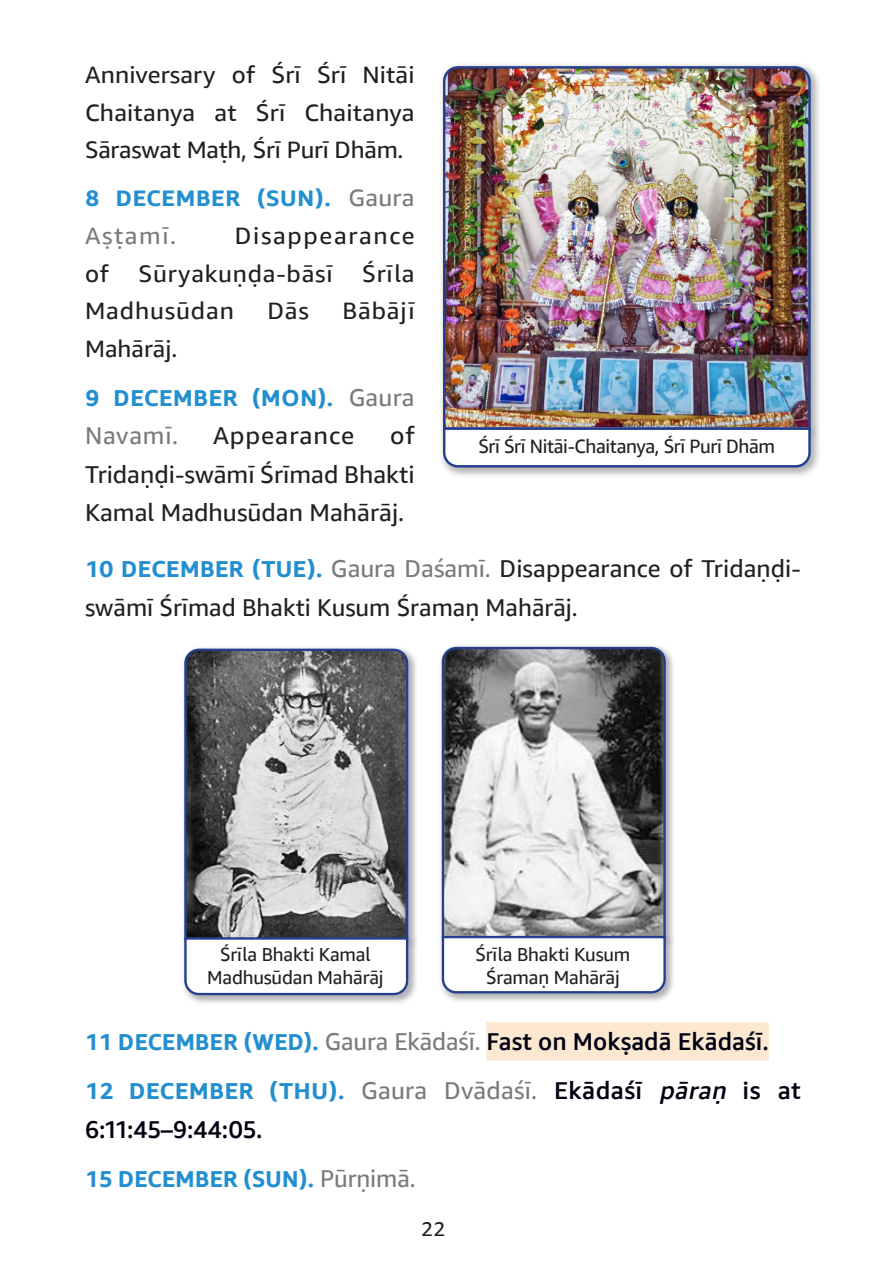
<style>
.page{position:relative;width:886px;height:1276px;background:#fff}
.page>*{position:absolute;margin:0;border:0;box-sizing:border-box;transform-origin:0 0}
.English_text{font:24.5px/38.5px "Ember Math";color:#231f20;text-align:justify}
.English_text-2{font:500 24.5px "Ember Math";color:#000111}
.English_text-3{font:24.5px "Ember Math";letter-spacing:.035em;color:#231f20}
.English_text-4{font:24.5px "Ember Math";letter-spacing:.03em;color:#787a7d}
.English_text-5{font:23.75px/37.5px "Ember Math";letter-spacing:.005em;color:#231f20;text-align:justify}
.English_text-6{font:23.75px "Ember Math";letter-spacing:.065em;color:#787a7d}
.English_text-7{font:700 23px "Ember Math";color:#238fcf}
.English_text-8{font:700 22.5px "Ember Math";letter-spacing:.005em;color:#238fcf}
.t1{font:20px "Ember Math";color:#231f20}
.t2{font:19.5px "Ember Math";letter-spacing:-.02em;color:#231f20;scale:.96 1}
.t3{font:18.75px/22.8px "Ember Math";letter-spacing:-.01em;color:#231f20;text-align:center}
.s1{font-weight:400;font-size:23.75px;color:#787a7d}
.s2{font-weight:400;font-size:24.5px;color:#787a7d}
.s3{font-weight:700;font-size:23px;color:#238fcf}
.s4{color:#787a7d}
.s5{font-weight:400;color:#787a7d}
.s6{font-weight:500;font-size:24.5px;color:#000111}
.s7{font-weight:500;font-style:italic;font-size:24.5px;color:#000111}
</style>
<div class="page">
<div style="left:486px;top:1022px;width:283px;height:38px;background:#fce7d1"></div>
<div style="left:181px;top:645px;width:237px;height:305px;background:#787a7d;opacity:.36"></div>
<svg style="left:183px;top:647px;width:226px;height:287px;background:#88898b"></svg>
<div style="left:181px;top:934px;width:237px;height:71px;background:#787a7d;opacity:.36"></div>
<svg style="left:183px;top:936px;width:226px;height:60px"></svg>
<div style="left:439px;top:644px;width:236px;height:304px;background:#787a7d;opacity:.36"></div>
<svg style="left:441px;top:645px;width:226px;height:288px"></svg>
<div style="left:439px;top:933px;width:236px;height:70px;background:#787a7d;opacity:.36"></div>
<svg style="left:441px;top:934px;width:226px;height:60px"></svg>
<div style="left:439px;top:62px;width:382px;height:378px;background:#787a7d;opacity:.36"></div>
<img style="left:442px;top:65px;width:370px;height:358px">
<div style="left:439px;top:423px;width:382px;height:55px;background:#787a7d;opacity:.36"></div>
<svg style="left:442px;top:426px;width:370px;height:43px"></svg>
<p class="English_text-5" style="left:85px;top:56px;width:331px">Anniversary of Śrī Śrī Nitāi Chaitanya at Śrī Chaitanya Sāraswat Maṭh, Śrī Purī Dhām.</p>
<p class="English_text-8" style="left:85px;top:184px;width:331px">8 DECEMBER (SUN). <span class="s1">Gaura</span></p>
<p class="English_text-6" style="left:85px;top:219px;width:92px">Aṣṭamī.</p>
<p class="English_text-5" style="left:85px;top:216px;width:331px;text-indent:150px">Disappearance of Sūryakuṇḍa-bāsī Śrīla Madhusūdan</p>
<p class="English_text-5" style="left:267px;top:291px;width:43px">Dās</p>
<p class="English_text-5" style="left:342px;top:291px;width:74px">Bābājī</p>
<p class="English_text-5" style="left:85px;top:329px;width:94px">Mahārāj.</p>
<p class="English_text-7" style="left:85px;top:382px;width:331px">9 DECEMBER (MON). <span class="s2">Gaura</span></p>
<p class="English_text-4" style="left:85px;top:419px;width:95px">Navamī.</p>
<p class="English_text-3" style="left:213px;top:419px;width:143px">Appearance</p>
<p class="English_text" style="left:85px;top:416px;width:331px;text-indent:305px">of Tridaṇḍi-swāmī Śrīmad Bhakti Kamal Madhusūdan Mahārāj.</p>
<p class="English_text" style="left:85px;top:549px;width:717px"><span class="s3">10 DECEMBER (TUE).</span> <span class="s4">Gaura Daśamī.</span> Disappearance of Tridaṇḍi&shy;swāmī Śrīmad Bhakti Kusum Śramaṇ Mahārāj.</p>
<p class="t2" style="left:478px;top:433px;width:311px">Śrī Śrī Nitāi-Chaitanya, Śrī Purī Dhām</p>
<p class="t3" style="left:207px;top:942px;width:178px">Śrīla Bhakti Kamal<br>Madhusūdan Mahārāj</p>
<p class="t3" style="left:475px;top:942px;width:156px">Śrīla Bhakti Kusum<br>Śramaṇ Mahārāj</p>
<p class="English_text-2" style="left:85px;top:1025px;width:685px"><span class="s3">11 DECEMBER (WED).</span> <span class="s5">Gaura Ekādaśī.</span> Fast on Mokṣadā Ekādaśī.</p>
<p class="English_text-7" style="left:85px;top:1076px;width:717px">12 DECEMBER (THU). <span class="s2">Gaura Dvādaśī.</span> <span class="s6">Ekādaśī</span> <span class="s7">pāraṇ</span> <span class="s6">is at</span></p>
<p class="English_text-2" style="left:85px;top:1113px;width:179px">6:11:45–9:44:05.</p>
<p class="English_text-7" style="left:85px;top:1163px;width:332px">15 DECEMBER (SUN). <span class="s2">Pūrṇimā.</span></p>
<p class="t1" style="left:421px;top:1214px;width:26px">22</p>
</div>
